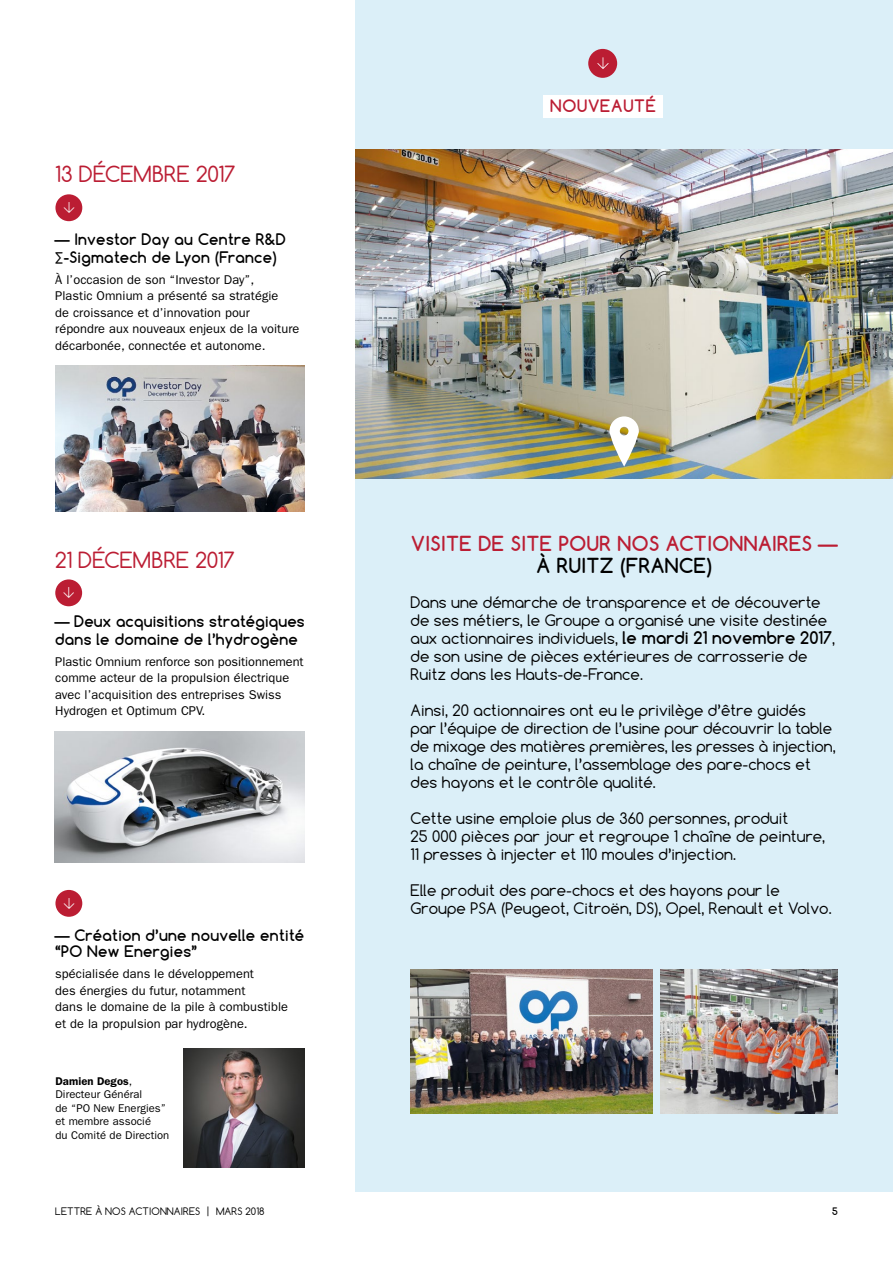
<style>
.page{position:relative;width:893px;height:1263px;background:#fff}
.page>*{position:absolute;margin:0;border:0;box-sizing:border-box;transform-origin:0 0}
.t1{font:21px "Comfortaa";color:#bb1d33}
.t2{font:700 19.5px "Comfortaa";letter-spacing:.025em;color:#bb1d33}
.t3{font:700 19.5px "Comfortaa";letter-spacing:.025em;color:#000}
.t4{font:700 16.2px "Comfortaa";letter-spacing:.05em;color:#bb1d33}
.t5{font:15px/18px "Comfortaa";letter-spacing:.005em;color:#000}
.t6{font:700 15px/18px "Comfortaa";letter-spacing:.02em;color:#000}
.t7{font:14.55px "Flesh Plain";color:#fff}
.t8{font:12.75px/16.5px "ITC Franklin Gothic Std";letter-spacing:.005em;color:#000}
.t9{font:11.25px/13.5px "ITC Franklin Gothic Std";letter-spacing:.005em;color:#000}
.t10{font:9.75px "Comfortaa";letter-spacing:.01em;color:#000}
.t11{font:700 9.75px "Comfortaa";color:#000}
.s1{font-size:11.25px}
.s2{font-weight:600}
.s3{font-weight:700;font-size:16.5px}
</style>
<div class="page">
<div style="left:356px;top:0;width:537px;height:1191px;background:#dbeff8"></div>
<div style="left:544px;top:95px;width:119px;height:23px;background:#fff"></div>
<div style="left:55px;top:579px;width:27px;height:27px;background:#bb1d33;border-radius:50%"></div>
<div style="left:588px;top:49px;width:29px;height:29px;background:#bb1d33;border-radius:50%"></div>
<svg style="left:597px;top:57px;width:12px;height:12px"></svg>
<div style="left:55px;top:890px;width:27px;height:27px;background:#bb1d33;border-radius:50%"></div>
<div style="left:55px;top:194px;width:27px;height:27px;background:#bb1d33;border-radius:50%"></div>
<img style="left:55px;top:366px;width:250px;height:145px">
<img style="left:184px;top:1049px;width:121px;height:118px">
<img style="left:54px;top:732px;width:251px;height:130px">
<img style="left:356px;top:149px;width:537px;height:329px">
<img style="left:660px;top:969px;width:178px;height:145px">
<img style="left:411px;top:969px;width:242px;height:144px">
<svg style="left:609px;top:416px;width:30px;height:51px;background:#959361"></svg>
<h1 class="t1" style="left:55px;top:161px;width:182px">13 DÉCEMBRE 2017</h1>
<p class="t7" style="left:62px;top:200px;width:16px">U</p>
<p class="t6" style="left:55px;top:230px;width:232px">— Investor Day au Centre R&amp;D <span class="s1">∑</span>-Sigmatech de Lyon (France)</p>
<p class="t8" style="left:55px;top:271px;width:246px">À l’occasion de son “Investor Day”,<br>Plastic Omnium a présenté sa stratégie<br>de croissance et d’innovation pour répondre aux nouveaux enjeux de la voiture décarbonée, connectée et autonome.</p>
<h1 class="t1" style="left:55px;top:546px;width:181px">21 DÉCEMBRE 2017</h1>
<p class="t7" style="left:62px;top:585px;width:16px">U</p>
<p class="t6" style="left:55px;top:612px;width:251px">— Deux acquisitions stratégiques dans le domaine de l’hydrogène</p>
<p class="t8" style="left:55px;top:653px;width:250px">Plastic Omnium renforce son positionnement comme acteur de la propulsion électrique avec l’acquisition des entreprises Swiss Hydrogen et Optimum CPV.</p>
<p class="t7" style="left:62px;top:895px;width:16px">U</p>
<p class="t6" style="left:55px;top:927px;width:250px;line-height:16.5px">— Création d’une nouvelle entité “PO New Energies”</p>
<p class="t8" style="left:55px;top:965px;width:234px">spécialisée dans le développement<br>des énergies du futur, notamment<br>dans le domaine de la pile à combustible et de la propulsion par hydrogène.</p>
<p class="t9" style="left:55px;top:1074px;width:115px"><span class="s2">Damien Degos</span>,<br>Directeur Général<br>de “PO New Energies” et membre associé<br>du Comité de Direction</p>
<p class="t4" style="left:550px;top:96px;width:107px">NOUVEAUTÉ</p>
<h2 class="t2" style="left:411px;top:531px;width:427px">VISITE DE SITE POUR NOS ACTIONNAIRES —</h2>
<h2 class="t3" style="left:536px;top:554px;width:177px">À RUITZ (FRANCE)</h2>
<p class="t5" style="left:411px;top:593px;width:426px">Dans une démarche de transparence et de découverte de ses métiers, le Groupe a organisé une visite destinée aux actionnaires individuels, <span class="s3">le mardi 21 novembre 2017</span>, de son usine de pièces extérieures de carrosserie de Ruitz dans les Hauts-de-France.</p>
<p class="t5" style="left:411px;top:701px;width:426px">Ainsi, 20 actionnaires ont eu le privilège d’être guidés<br>par l’équipe de direction de l’usine pour découvrir la table de mixage des matières premières, les presses à injection, la chaîne de peinture, l’assemblage des pare-chocs et des hayons et le contrôle qualité.</p>
<p class="t5" style="left:411px;top:809px;width:416px">Cette usine emploie plus de 360 personnes, produit<br>25 000 pièces par jour et regroupe 1 chaîne de peinture,<br>11 presses à injecter et 110 moules d’injection.</p>
<p class="t5" style="left:411px;top:881px;width:423px">Elle produit des pare-chocs et des hayons pour le<br>Groupe PSA (Peugeot, Citroën, DS), Opel, Renault et Volvo.</p>
<p class="t10" style="left:55px;top:1205px;width:211px">LETTRE À NOS ACTIONNAIRES | MARS 2018</p>
<p class="t11" style="left:832px;top:1205px;width:7px">5</p>
</div>
